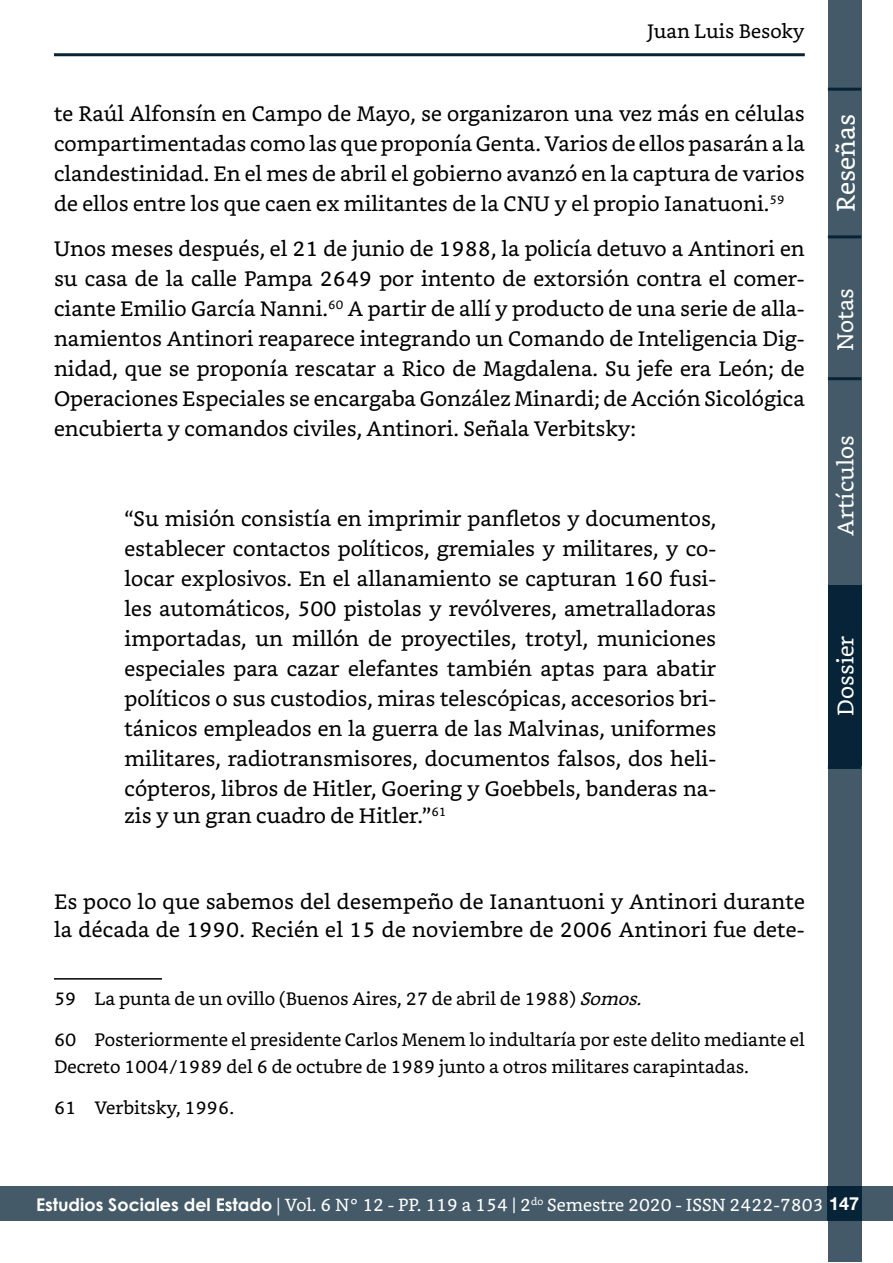
<style>
.page{position:relative;width:893px;height:1263px;background:#fff}
.page>*{position:absolute;margin:0;border:0;box-sizing:border-box;transform-origin:0 0}
.t1{font:25.5px "Bookerly";color:#fff}
.t2{font:22.5px "Bookerly";color:#fff}
.citas-textuales{font:21px/30px "Bookerly";color:#000;text-align:justify}
.Cuerpo{font:21px/30px "Bookerly";letter-spacing:.01em;color:#000;text-align:justify}
.t3{font:19.5px "Bookerly";color:#000}
.Notas_al_pie{font:18px/26.2px "Bookerly";color:#000}
.t4{font:17.55px "Bookerly";color:#fff}
.s1{font-style:italic}
.s2{font-family:"Century Gothic";font-weight:700}
.s3{font-family:"Minion Pro"}
.s4{font-family:"Helvetica Neue";font-weight:700;font-size:18px}
</style>
<div class="page">
<div style="left:0;top:1187px;width:893px;height:34px;background:#445a69"></div>
<div style="left:828px;top:0;width:33px;height:1261px;background:#445a69"></div>
<div style="left:828px;top:585px;width:33px;height:181px;background:#062337"></div>
<hr style="left:828px;top:235px;width:33px;height:3px;background:#062337">
<hr style="left:828px;top:766px;width:33px;height:3px;background:#062337">
<div style="left:827px;top:1187px;width:34px;height:34px;background:#062337"></div>
<hr style="left:54px;top:53px;width:751px;height:3px;background:#062337">
<hr style="left:828px;top:88px;width:33px;height:3px;background:#062337">
<hr style="left:828px;top:377px;width:33px;height:3px;background:#062337">
<hr style="left:54px;top:978px;width:108px;height:1px;background:#000">
<p class="t3" style="left:647px;top:20px;width:159px">Juan Luis Besoky</p>
<p class="citas-textuales" style="left:54px;top:99px;width:752px">te Raúl Alfonsín en Campo de Mayo, se organizaron una vez más en células compartimentadas como las que proponía Genta. Varios de ellos pasarán a la clandestinidad. En el mes de abril el gobierno avanzó en la captura de varios de ellos entre los que caen ex militantes de la CNU y el propio Ianatuoni.<sup>59</sup></p>
<p class="Cuerpo" style="left:54px;top:234px;width:752px">Unos meses después, el 21 de junio de 1988, la policía detuvo a Antinori en su casa de la calle Pampa 2649 por intento de extorsión contra el comer&shy;ciante Emilio García Nanni.<sup>60</sup> A partir de allí y producto de una serie de alla&shy;namientos Antinori reaparece integrando un Comando de Inteligencia Dig&shy;nidad, que se proponía rescatar a Rico de Magdalena. Su jefe era León; de Operaciones Especiales se encargaba González Minardi; de Acción Sicológica encubierta y comandos civiles, Antinori. Señala Verbitsky:</p>
<p class="citas-textuales" style="left:124px;top:504px;width:593px">“Su misión consistía en imprimir panfletos y documentos, establecer contactos políticos, gremiales y militares, y co&shy;locar explosivos. En el allanamiento se capturan 160 fusi&shy;les automáticos, 500 pistolas y revólveres, ametralladoras importadas, un millón de proyectiles, trotyl, municiones especiales para cazar elefantes también aptas para abatir políticos o sus custodios, miras telescópicas, accesorios bri&shy;tánicos empleados en la guerra de las Malvinas, uniformes militares, radiotransmisores, documentos falsos, dos heli&shy;cópteros, libros de Hitler, Goering y Goebbels, banderas na-</p>
<p class="citas-textuales" style="left:124px;top:801px;width:324px">zis y un gran cuadro de Hitler.”<sup>61</sup></p>
<p class="Cuerpo" style="left:54px;top:887px;width:752px;line-height:28.5px">Es poco lo que sabemos del desempeño de Ianantuoni y Antinori durante la década de 1990. Recién el 15 de noviembre de 2006 Antinori fue dete-</p>
<p class="Notas_al_pie" style="left:54px;top:986px;width:595px">59 La punta de un ovillo (Buenos Aires, 27 de abril de 1988) <span class="s1">Somos.</span></p>
<p class="Notas_al_pie" style="left:54px;top:1027px;width:752px">60 Posteriormente el presidente Carlos Menem lo indultaría por este delito mediante el<br>Decreto 1004/1989 del 6 de octubre de 1989 junto a otros militares carapintadas.</p>
<p class="Notas_al_pie" style="left:54px;top:1094px;width:182px">61 Verbitsky, 1996.</p>
<p class="t1" style="left:831px;top:212px;width:100px;rotate:-90deg">Reseñas</p>
<p class="t2" style="left:832px;top:351px;width:65px;rotate:-90deg">Notas</p>
<p class="t2" style="left:833px;top:536px;width:102px;rotate:-90deg">Artículos</p>
<p class="t2" style="left:833px;top:715px;width:82px;rotate:-90deg">Dossier</p>
<p class="t4" style="left:36px;top:1194px;width:825px"><span class="s2">Estudios Sociales del Estado</span> <span class="s3">|</span> Vol. 6 N° 12 - PP. 119 a 154 | 2<sup>do</sup> Semestre 2020 - ISSN 2422-7803 <span class="s4">147</span></p>
</div>
